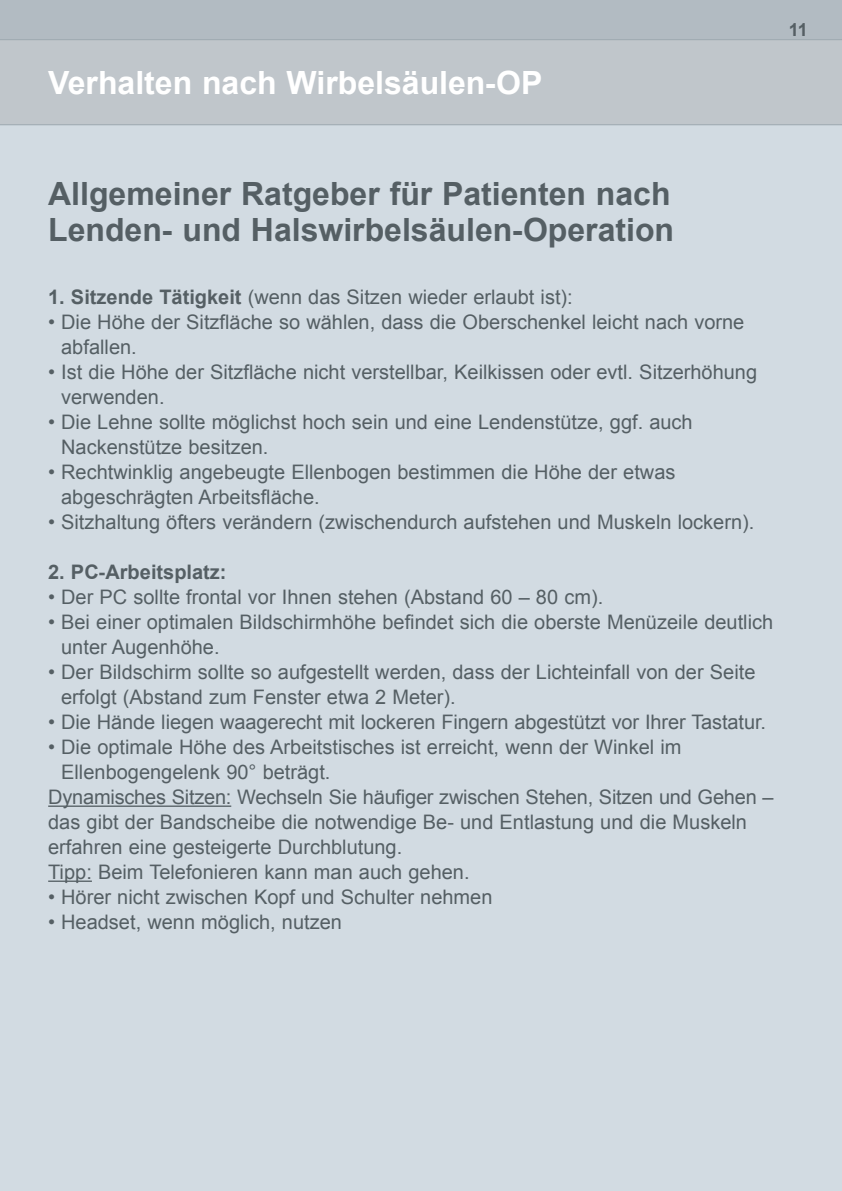
<style>
.page{position:relative;width:842px;height:1191px;background:#d2dbe2}
.page>*{position:absolute;margin:0;border:0;box-sizing:border-box;transform-origin:0 0}
.t1{font:700 32px/36px "Arial";color:#555f64}
.t2{font:700 32px "Arial";color:#fff}
.t3{font:20px/25px "Arial";color:#555f64}
.t4{font:700 20px "Arial";color:#555f64}
.t5{font:700 18px "Arial";color:#555f64}
.s1{font-weight:700}
</style>
<div class="page">
<div style="left:0;top:40px;width:842px;height:85px;background:#c0c6cb"></div>
<div style="left:0;top:0;width:842px;height:40px;background:#b2bbc2"></div>
<hr style="left:0;top:39px;width:842px;height:1px;background:#9da9b0">
<hr style="left:0;top:124px;width:842px;height:1px;background:#9da9b0">
<hr style="left:48px;top:805px;width:183px;height:2px;background:#555f64">
<hr style="left:48px;top:880px;width:44px;height:2px;background:#555f64">
<h1 class="t2" style="left:48px;top:65px;width:496px">Verhalten nach Wirbelsäulen-OP</h1>
<p class="t5" style="left:789px;top:19px;width:21px">11</p>
<h1 class="t1" style="left:48px;top:176px;width:627px">Allgemeiner Ratgeber für Patienten nach<br>Lenden- und Halswirbelsäulen-Operation</h1>
<p class="t3" style="left:48px;top:284px;width:526px"><span class="s1">1. Sitzende Tätigkeit</span> (wenn das Sitzen wieder erlaubt ist):</p>
<p class="t3" style="left:61px;top:309px;width:685px;text-indent:-13px">• Die Höhe der Sitzfläche so wählen, dass die Oberschenkel leicht nach vorne abfallen.</p>
<p class="t3" style="left:61px;top:359px;width:697px;text-indent:-13px">• Ist die Höhe der Sitzfläche nicht verstellbar, Keilkissen oder evtl. Sitzerhöhung verwenden.</p>
<p class="t3" style="left:61px;top:409px;width:633px;text-indent:-13px">• Die Lehne sollte möglichst hoch sein und eine Lendenstütze, ggf. auch<br>Nackenstütze besitzen.</p>
<p class="t3" style="left:61px;top:459px;width:616px;text-indent:-13px">• Rechtwinklig angebeugte Ellenbogen bestimmen die Höhe der etwas abgeschrägten Arbeitsfläche.</p>
<p class="t3" style="left:48px;top:509px;width:708px">• Sitzhaltung öfters verändern (zwischendurch aufstehen und Muskeln lockern).</p>
<p class="t4" style="left:48px;top:561px;width:180px">2. PC-Arbeitsplatz:</p>
<p class="t3" style="left:48px;top:584px;width:556px">• Der PC sollte frontal vor Ihnen stehen (Abstand 60 – 80 cm).</p>
<p class="t3" style="left:61px;top:609px;width:713px;text-indent:-13px">• Bei einer optimalen Bildschirmhöhe befindet sich die oberste Menüzeile deutlich unter Augenhöhe.</p>
<p class="t3" style="left:61px;top:659px;width:696px;text-indent:-13px">• Der Bildschirm sollte so aufgestellt werden, dass der Lichteinfall von der Seite erfolgt (Abstand zum Fenster etwa 2 Meter).</p>
<p class="t3" style="left:48px;top:709px;width:719px">• Die Hände liegen waagerecht mit lockeren Fingern abgestützt vor Ihrer Tastatur.</p>
<p class="t3" style="left:48px;top:734px;width:635px">• Die optimale Höhe des Arbeitstisches ist erreicht, wenn der Winkel im</p>
<p class="t3" style="left:61px;top:759px;width:271px">Ellenbogengelenk 90° beträgt.</p>
<p class="t3" style="left:48px;top:784px;width:727px">Dynamisches Sitzen: Wechseln Sie häufiger zwischen Stehen, Sitzen und Gehen –</p>
<p class="t3" style="left:48px;top:809px;width:700px">das gibt der Bandscheibe die notwendige Be- und Entlastung und die Muskeln</p>
<p class="t3" style="left:48px;top:834px;width:356px">erfahren eine gesteigerte Durchblutung.</p>
<p class="t3" style="left:48px;top:859px;width:423px">Tipp: Beim Telefonieren kann man auch gehen.</p>
<p class="t3" style="left:48px;top:884px;width:446px">• Hörer nicht zwischen Kopf und Schulter nehmen</p>
<p class="t3" style="left:48px;top:909px;width:295px">• Headset, wenn möglich, nutzen</p>
</div>
